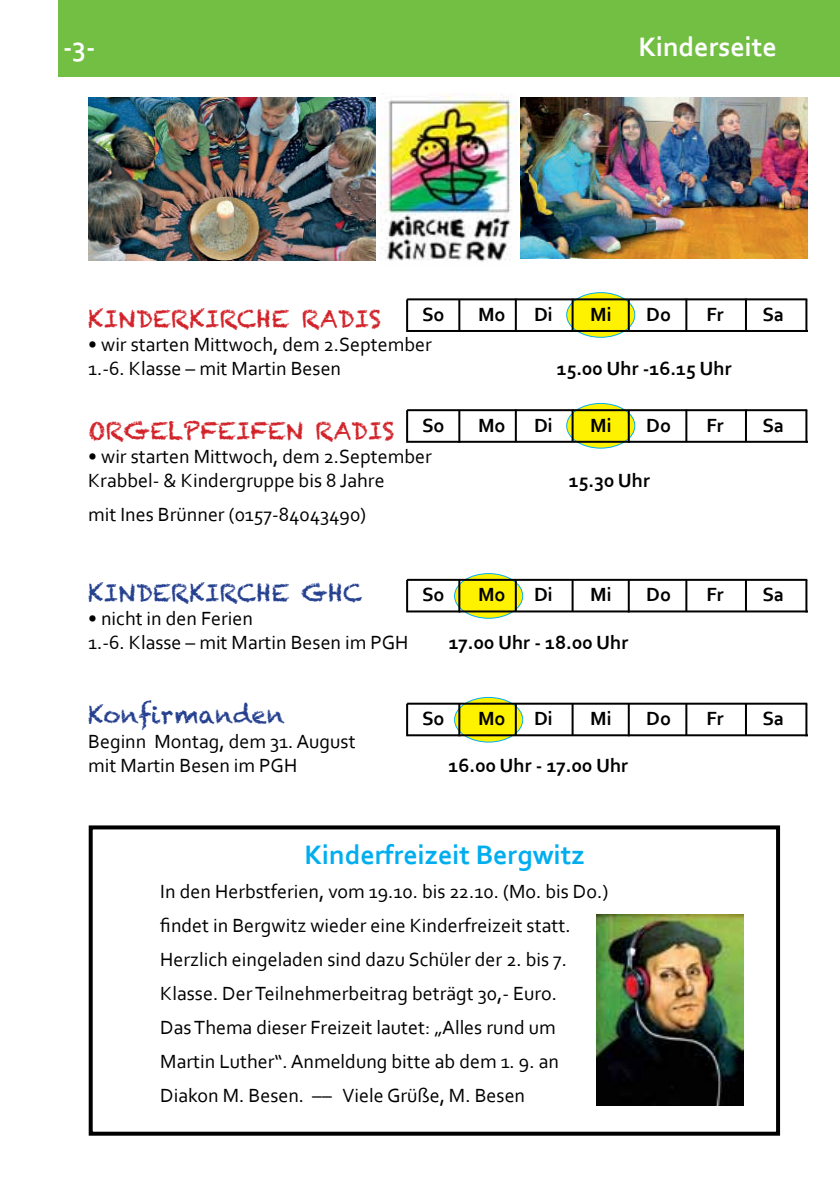
<style>
.page{position:relative;width:840px;height:1191px;background:#fff}
.page>*{position:absolute;margin:0;border:0;box-sizing:border-box;transform-origin:0 0}
.t1{font:700 28px "Corbel";color:#00aeef}
.t2{font:700 28px "Corbel";color:#fff}
.t3{font:24px "Chalkduster";color:#d2232a}
.t4{font:24px "Chalkduster";color:#25408f}
.t5{font:20px/34px "Corbel";color:#000}
.t6{font:700 20px "Corbel";color:#000}
</style>
<div class="page">
<div style="left:59px;top:0;width:780px;height:77px;background:#72bf44"></div>
<img style="left:380px;top:93px;width:137px;height:169px">
<div style="left:454px;top:573px;width:68px;height:45px;background:#fff200;border-radius:50%"></div>
<div style="left:454px;top:573px;width:69px;height:46px;border:1px solid #00aeef;border-radius:50%"></div>
<hr style="left:407px;top:579px;width:399px;height:2px;background:#000">
<hr style="left:407px;top:610px;width:400px;height:2px;background:#000">
<hr style="left:406px;top:580px;width:2px;height:32px;background:#000">
<hr style="left:458px;top:580px;width:2px;height:32px;background:#000">
<hr style="left:514px;top:579px;width:2px;height:33px;background:#000">
<hr style="left:571px;top:579px;width:2px;height:33px;background:#000">
<hr style="left:627px;top:580px;width:2px;height:32px;background:#000">
<hr style="left:685px;top:579px;width:2px;height:33px;background:#000">
<hr style="left:744px;top:579px;width:2px;height:33px;background:#000">
<hr style="left:805px;top:580px;width:2px;height:32px;background:#000">
<div style="left:566px;top:293px;width:68px;height:44px;background:#fff200;border-radius:50%"></div>
<div style="left:566px;top:292px;width:69px;height:46px;border:1px solid #00aeef;border-radius:50%"></div>
<hr style="left:407px;top:298px;width:399px;height:2px;background:#000">
<hr style="left:407px;top:330px;width:400px;height:2px;background:#000">
<hr style="left:406px;top:299px;width:2px;height:33px;background:#000">
<hr style="left:458px;top:299px;width:2px;height:33px;background:#000">
<hr style="left:514px;top:299px;width:2px;height:32px;background:#000">
<hr style="left:571px;top:299px;width:2px;height:32px;background:#000">
<hr style="left:627px;top:299px;width:2px;height:33px;background:#000">
<hr style="left:685px;top:299px;width:2px;height:32px;background:#000">
<hr style="left:744px;top:299px;width:2px;height:32px;background:#000">
<hr style="left:805px;top:299px;width:2px;height:33px;background:#000">
<div style="left:566px;top:403px;width:68px;height:45px;background:#fff200;border-radius:50%"></div>
<div style="left:566px;top:403px;width:69px;height:45px;border:1px solid #00aeef;border-radius:50%"></div>
<hr style="left:407px;top:409px;width:399px;height:2px;background:#000">
<hr style="left:407px;top:441px;width:400px;height:2px;background:#000">
<hr style="left:406px;top:410px;width:2px;height:33px;background:#000">
<hr style="left:458px;top:410px;width:2px;height:33px;background:#000">
<hr style="left:514px;top:409px;width:2px;height:33px;background:#000">
<hr style="left:571px;top:409px;width:2px;height:33px;background:#000">
<hr style="left:627px;top:410px;width:2px;height:33px;background:#000">
<hr style="left:685px;top:409px;width:2px;height:33px;background:#000">
<hr style="left:744px;top:409px;width:2px;height:33px;background:#000">
<hr style="left:805px;top:410px;width:2px;height:33px;background:#000">
<img style="left:88px;top:98px;width:287px;height:162px">
<img style="left:520px;top:98px;width:287px;height:161px">
<div style="left:454px;top:697px;width:68px;height:45px;background:#fff200;border-radius:50%"></div>
<div style="left:454px;top:697px;width:69px;height:45px;border:1px solid #00aeef;border-radius:50%"></div>
<hr style="left:407px;top:702px;width:399px;height:2px;background:#000">
<hr style="left:407px;top:734px;width:400px;height:2px;background:#000">
<hr style="left:406px;top:703px;width:2px;height:33px;background:#000">
<hr style="left:458px;top:703px;width:2px;height:33px;background:#000">
<hr style="left:514px;top:703px;width:2px;height:32px;background:#000">
<hr style="left:571px;top:703px;width:2px;height:32px;background:#000">
<hr style="left:627px;top:703px;width:2px;height:33px;background:#000">
<hr style="left:685px;top:703px;width:2px;height:32px;background:#000">
<hr style="left:744px;top:703px;width:2px;height:32px;background:#000">
<hr style="left:805px;top:703px;width:2px;height:33px;background:#000">
<div style="left:89px;top:825px;width:690px;height:310px;border:4px solid #000"></div>
<img style="left:596px;top:914px;width:146px;height:192px">
<p class="t2" style="left:63px;top:30px;width:34px">-3-</p>
<p class="t2" style="left:638px;top:30px;width:140px">Kinderseite</p>
<p class="t6" style="left:422px;top:302px;width:24px">So</p>
<p class="t6" style="left:478px;top:302px;width:29px">Mo</p>
<p class="t6" style="left:534px;top:302px;width:20px">Di</p>
<p class="t6" style="left:590px;top:302px;width:23px">Mi</p>
<p class="t6" style="left:646px;top:302px;width:26px">Do</p>
<p class="t6" style="left:706px;top:302px;width:19px">Fr</p>
<p class="t6" style="left:762px;top:302px;width:23px">Sa</p>
<p class="t3" style="left:88px;top:305px;width:294px">KINDERKIRCHE RADIS</p>
<p class="t5" style="left:88px;top:327px;width:345px">• wir starten Mittwoch, dem 2.September</p>
<p class="t5" style="left:88px;top:351px;width:254px">1.-6. Klasse – mit Martin Besen</p>
<p class="t6" style="left:556px;top:356px;width:176px">15.00 Uhr -16.15 Uhr</p>
<p class="t6" style="left:422px;top:412px;width:24px">So</p>
<p class="t6" style="left:478px;top:412px;width:29px">Mo</p>
<p class="t6" style="left:534px;top:412px;width:20px">Di</p>
<p class="t6" style="left:590px;top:412px;width:23px">Mi</p>
<p class="t6" style="left:646px;top:412px;width:26px">Do</p>
<p class="t6" style="left:706px;top:412px;width:19px">Fr</p>
<p class="t6" style="left:762px;top:412px;width:23px">Sa</p>
<p class="t3" style="left:88px;top:417px;width:307px">ORGELPFEIFEN RADIS</p>
<p class="t5" style="left:88px;top:439px;width:345px">• wir starten Mittwoch, dem 2.September</p>
<p class="t5" style="left:88px;top:463px;width:298px">Krabbel- &amp; Kindergruppe bis 8 Jahre</p>
<p class="t6" style="left:568px;top:468px;width:83px">15.30 Uhr</p>
<p class="t5" style="left:88px;top:497px;width:279px">mit Ines Brünner (0157-84043490)</p>
<p class="t4" style="left:88px;top:579px;width:276px">KINDERKIRCHE GHC</p>
<p class="t5" style="left:88px;top:601px;width:166px">• nicht in den Ferien</p>
<p class="t5" style="left:88px;top:625px;width:322px">1.-6. Klasse – mit Martin Besen im PGH</p>
<p class="t6" style="left:448px;top:630px;width:181px">17.00 Uhr - 18.00 Uhr</p>
<p class="t6" style="left:422px;top:582px;width:24px">So</p>
<p class="t6" style="left:478px;top:582px;width:29px">Mo</p>
<p class="t6" style="left:534px;top:582px;width:20px">Di</p>
<p class="t6" style="left:590px;top:582px;width:23px">Mi</p>
<p class="t6" style="left:646px;top:582px;width:26px">Do</p>
<p class="t6" style="left:706px;top:582px;width:19px">Fr</p>
<p class="t6" style="left:762px;top:582px;width:23px">Sa</p>
<p class="t4" style="left:88px;top:701px;width:198px">Konfirmanden</p>
<p class="t5" style="left:88px;top:728px;width:269px;line-height:24px">Beginn Montag, dem 31. August mit Martin Besen im PGH</p>
<p class="t6" style="left:422px;top:706px;width:24px">So</p>
<p class="t6" style="left:478px;top:706px;width:29px">Mo</p>
<p class="t6" style="left:534px;top:706px;width:20px">Di</p>
<p class="t6" style="left:590px;top:706px;width:23px">Mi</p>
<p class="t6" style="left:646px;top:706px;width:26px">Do</p>
<p class="t6" style="left:706px;top:706px;width:19px">Fr</p>
<p class="t6" style="left:762px;top:706px;width:23px">Sa</p>
<p class="t6" style="left:448px;top:752px;width:181px">16.00 Uhr - 17.00 Uhr</p>
<p class="t1" style="left:304px;top:837px;width:281px">Kinderfreizeit Bergwitz</p>
<p class="t5" style="left:160px;top:873px;width:449px">In den Herbstferien, vom 19.10. bis 22.10. (Mo. bis Do.)</p>
<p class="t5" style="left:160px;top:907px;width:411px">findet in Bergwitz wieder eine Kinderfreizeit statt.</p>
<p class="t5" style="left:160px;top:941px;width:408px">Herzlich eingeladen sind dazu Schüler der 2. bis 7.<br>Klasse. Der Teilnehmerbeitrag beträgt 30,- Euro.</p>
<p class="t5" style="left:160px;top:1009px;width:400px">Das Thema dieser Freizeit lautet: „Alles rund um<br>Martin Luther“. Anmeldung bitte ab dem 1. 9. an<br>Diakon M. Besen. –– Viele Grüße, M. Besen</p>
</div>
